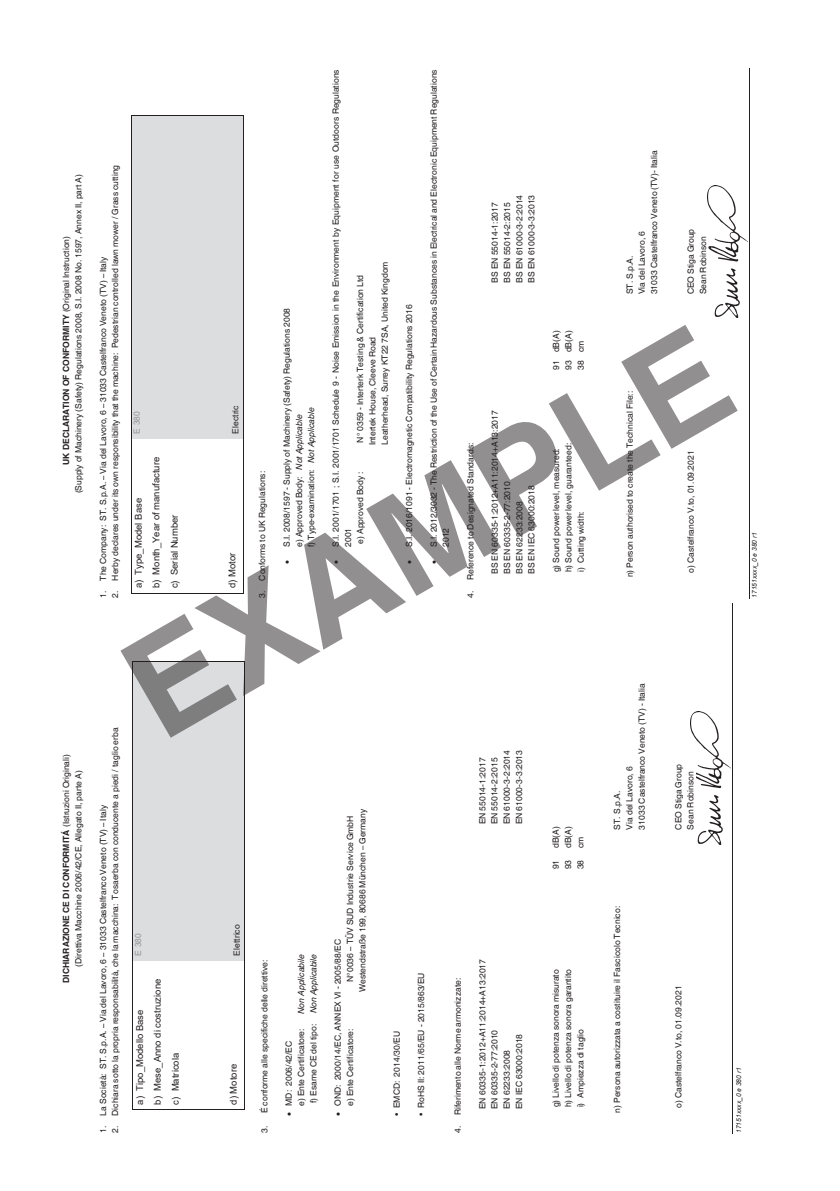
<style>
.page{position:relative;width:840px;height:1191px;background:#fff}
.page>*{position:absolute;margin:0;border:0;box-sizing:border-box;transform-origin:0 0}
.t1{font:700 140px "Helvetica World";color:#231f20}
.t2{font:9.4px/18.2px "Arial";color:#231f20}
.t3{font:8.6px/12.2px "Helvetica World";letter-spacing:.005em;color:#231f20}
.t4{font:italic 8.6px/12.2px "Helvetica World";letter-spacing:-.005em;color:#231f20;text-align:right}
.t5{font:8.6px "Arial";letter-spacing:.005em;color:#231f20}
.t6{font:8.6px "Arial";letter-spacing:.005em;color:#939598}
.t7{font:italic 6.6px "Arial";letter-spacing:-.005em;color:#231f20}
.s1{font-weight:700}
.s2{font-style:italic}
.s3{font-style:normal}
</style>
<div class="page">
<img style="left:690px;top:711px;width:40px;height:133px">
<div style="left:133px;top:661px;width:13px;height:299px;background:#dcdddf"></div>
<hr style="left:133px;top:960px;width:1px;height:149px;background:#231f20">
<hr style="left:133px;top:661px;width:1px;height:299px;background:#231f20">
<div style="left:146px;top:661px;width:22px;height:299px;background:#dcdddf"></div>
<div style="left:168px;top:661px;width:15px;height:299px;background:#dcdddf"></div>
<svg style="left:133px;top:1109px;width:50px;height:1px"></svg>
<svg style="left:134px;top:661px;width:49px;height:1px"></svg>
<div style="left:183px;top:661px;width:39px;height:299px;background:#dcdddf"></div>
<hr style="left:183px;top:1109px;width:39px;height:1px;background:#231f20">
<hr style="left:183px;top:661px;width:39px;height:1px;background:#231f20">
<div style="left:222px;top:661px;width:22px;height:299px;background:#dcdddf"></div>
<svg style="left:222px;top:1109px;width:23px;height:1px"></svg>
<hr style="left:244px;top:960px;width:1px;height:149px;background:#231f20">
<hr style="left:244px;top:661px;width:1px;height:300px;background:#231f20">
<svg style="left:222px;top:661px;width:22px;height:1px"></svg>
<div style="left:683px;top:771px;width:12px;height:58px;background:#fff"></div>
<hr style="left:732px;top:603px;width:1px;height:531px;background:#231f20">
<hr style="left:749px;top:68px;width:1px;height:531px;background:#231f20">
<div style="left:132px;top:116px;width:13px;height:323px;background:#dcdddf"></div>
<hr style="left:131px;top:439px;width:1px;height:154px;background:#231f20">
<hr style="left:131px;top:116px;width:1px;height:322px;background:#231f20">
<div style="left:145px;top:116px;width:22px;height:323px;background:#dcdddf"></div>
<div style="left:167px;top:116px;width:14px;height:323px;background:#dcdddf"></div>
<svg style="left:131px;top:593px;width:50px;height:1px"></svg>
<svg style="left:131px;top:115px;width:50px;height:1px"></svg>
<div style="left:181px;top:116px;width:40px;height:323px;background:#dcdddf"></div>
<hr style="left:181px;top:593px;width:40px;height:1px;background:#231f20">
<hr style="left:181px;top:115px;width:40px;height:1px;background:#231f20">
<div style="left:221px;top:116px;width:22px;height:323px;background:#dcdddf"></div>
<svg style="left:221px;top:593px;width:23px;height:1px"></svg>
<hr style="left:243px;top:439px;width:1px;height:154px;background:#231f20">
<hr style="left:243px;top:116px;width:1px;height:323px;background:#231f20">
<svg style="left:221px;top:115px;width:23px;height:1px"></svg>
<img style="left:707px;top:185px;width:39px;height:133px">
<p class="t3" style="left:60px;top:493px;width:321px;text-indent:29px;rotate:-90deg"><span class="s1">UK DECLARATION OF CONFORMITY</span> (Original Instruction)<br>(Supply of Machinery (Safety) Regulations 2008, S.I. 2008 No. 1597, Annex II, part A)</p>
<p class="t3" style="left:60px;top:983px;width:230px;text-align:center;rotate:-90deg"><span class="s1">DICHIARAZIONE CE DI CONFORMITÁ</span> (Istruzioni Originali) (Direttiva Macchine 2006/42/CE, Allegato II, parte A)</p>
<p class="t3" style="left:427px;top:547px;width:479px;text-indent:-17px;rotate:-90deg">• S.I. 2012/3032 - The Restriction of the Use of Certain Hazardous Substances in Electrical and Electronic Equipment Regulations<br>2012</p>
<p class="t3" style="left:329px;top:564px;width:496px;rotate:-90deg">• S.I. 2001/1701 ; S.I. 2001/1701 Schedule 9 - Noise Emission in the Environment by Equipment for use Outdoors Regulations</p>
<p class="t3" style="left:623px;top:294px;width:146px;rotate:-90deg">ST. S.p.A.<br>Via del Lavoro, 6<br>31033 Castelfranco Veneto (TV)- Italia</p>
<p class="t3" style="left:109px;top:598px;width:434px;rotate:-90deg">2. Herby declares under its own responsibility that the machine: Pedestrian controlled lawn mower / Grass cutting</p>
<p class="t3" style="left:488px;top:283px;width:89px;rotate:-90deg">BS EN 55014-1:2017<br>BS EN 55014-2:2015<br>BS EN 61000-3-2:2014<br>BS EN 61000-3-3:2013</p>
<p class="t3" style="left:684px;top:294px;width:67px;rotate:-90deg">CEO Stiga Group<br>Sean Robinson</p>
<p class="t3" style="left:97px;top:597px;width:342px;rotate:-90deg">1. The Company: ST. S.p.A. – Via del Lavoro, 6 – 31033 Castelfranco Veneto (TV) – Italy</p>
<p class="t3" style="left:354px;top:445px;width:185px;text-indent:3px;rotate:-90deg">N° 0359 - Interterk Testing &amp; Certification Ltd<br>Intertek House, Cleeve Road<br>Leatherhead, Surrey KT22 7SA, United Kingdom</p>
<p class="t3" style="left:403px;top:564px;width:261px;rotate:-90deg">• S.I. 2016/1091 - Electromagnetic Compatibility Regulations 2016</p>
<p class="t3" style="left:280px;top:547px;width:241px;text-indent:-17px;rotate:-90deg">• S.I. 2008/1597 - Supply of Machinery (Safety) Regulations 2008 e) Approved Body: <span class="s2">Not Applicable<br></span>f) Type-examination: <span class="s2">Not Applicable</span></p>
<h1 class="t1" style="left:97px;top:630px;width:672px;rotate:-30deg">EXAMPLE</h1>
<p class="t3" style="left:549px;top:370px;width:41px;rotate:-90deg">91 dB(A)</p>
<p class="t3" style="left:562px;top:370px;width:41px;rotate:-90deg">93 dB(A)</p>
<p class="t3" style="left:574px;top:370px;width:31px;rotate:-90deg">38 cm</p>
<p class="t3" style="left:623px;top:577px;width:188px;rotate:-90deg">n) Person authorised to create the Technical File::</p>
<p class="t5" style="left:229px;top:433px;width:30px;rotate:-90deg">Electric</p>
<p class="t3" style="left:488px;top:574px;width:165px;rotate:-90deg">BS EN 60335-1:2012+A11:2014+A13:2017<br>BS EN 60335-2-77:2010<br>BS EN 62233:2008<br>BS EN IEC 63000:2018</p>
<p class="t6" style="left:131px;top:433px;width:24px;rotate:-90deg">E 380</p>
<p class="t3" style="left:464px;top:598px;width:156px;rotate:-90deg">4. Reference to Designated Standards:</p>
<p class="t3" style="left:562px;top:572px;width:131px;rotate:-90deg">h) Sound power level, guaranteed:</p>
<p class="t3" style="left:549px;top:572px;width:126px;rotate:-90deg">g) Sound power level, measured:</p>
<p class="t3" style="left:684px;top:573px;width:124px;rotate:-90deg">o) Castelfranco V.to, 01.09.2021</p>
<p class="t2" style="left:147px;top:588px;width:133px;rotate:-90deg">b) Month_Year of manufacture c) Serial Number</p>
<p class="t3" style="left:256px;top:598px;width:128px;rotate:-90deg">3. Conforms to UK Regulations:</p>
<p class="t3" style="left:354px;top:544px;width:74px;rotate:-90deg">e) Approved Body :</p>
<p class="t2" style="left:129px;top:588px;width:92px;rotate:-90deg">a) Type_Model Base</p>
<p class="t3" style="left:574px;top:572px;width:63px;rotate:-90deg">i) Cutting width:</p>
<p class="t3" style="left:342px;top:547px;width:21px;rotate:-90deg">2001</p>
<p class="t2" style="left:223px;top:588px;width:37px;rotate:-90deg">d) Motor</p>
<p class="t3" style="left:610px;top:829px;width:148px;rotate:-90deg">ST. S.p.A.<br>Via del Lavoro, 6<br>31033 Castelfranco Veneto (TV) - Italia</p>
<p class="t3" style="left:109px;top:1132px;width:407px;rotate:-90deg">2. Dichiara sotto la propria responsabilità, che la macchina: Tosaerba con conducente a piedi / taglio erba</p>
<p class="t3" style="left:476px;top:824px;width:76px;rotate:-90deg">EN 55014-1:2017<br>EN 55014-2:2015<br>EN 61000-3-2:2014<br>EN 61000-3-3:2013</p>
<p class="t3" style="left:672px;top:829px;width:67px;rotate:-90deg">CEO Stiga Group<br>Sean Robinson</p>
<p class="t3" style="left:97px;top:1132px;width:329px;rotate:-90deg">1. La Società: ST. S.p.A. – Via del Lavoro, 6 – 31033 Castelfranco Veneto (TV) – Italy</p>
<p class="t3" style="left:344px;top:992px;width:185px;text-align:center;rotate:-90deg">N°0036 – TÜV SUD Industrie Service GmbH<br>Westendstraße 199, 80686 München – Germany</p>
<p class="t3" style="left:549px;top:848px;width:24px;rotate:-90deg">dB(A)</p>
<p class="t3" style="left:561px;top:848px;width:24px;rotate:-90deg">dB(A)</p>
<p class="t3" style="left:574px;top:848px;width:13px;rotate:-90deg">cm</p>
<p class="t3" style="left:561px;top:869px;width:11px;rotate:-90deg">93</p>
<p class="t3" style="left:574px;top:869px;width:11px;rotate:-90deg">38</p>
<p class="t3" style="left:549px;top:869px;width:11px;rotate:-90deg">91</p>
<p class="t3" style="left:610px;top:1112px;width:208px;rotate:-90deg">n) Persona autorizzata a costituire il Fascicolo Tecnico:</p>
<p class="t5" style="left:231px;top:955px;width:32px;rotate:-90deg">Elettrico</p>
<p class="t6" style="left:132px;top:955px;width:24px;rotate:-90deg">E 380</p>
<p class="t3" style="left:331px;top:1105px;width:168px;text-indent:-10px;rotate:-90deg">• OND: 2000/14/EC, ANNEX VI - 2005/88/EC e) Ente Certificatore:</p>
<p class="t4" style="left:295px;top:1103px;width:151px;rotate:-90deg">Non Applicabile<br><span class="s3">f) Esame CE del tipo:</span> Non Applicabile</p>
<p class="t3" style="left:476px;top:1109px;width:152px;rotate:-90deg">EN 60335-1:2012+A11:2014+A13:2017<br>EN 60335-2-77:2010<br>EN 62233:2008<br>EN IEC 63000:2018</p>
<p class="t3" style="left:258px;top:1132px;width:175px;rotate:-90deg">3. É conforme alle specifiche delle direttive:</p>
<p class="t3" style="left:561px;top:1107px;width:140px;rotate:-90deg">h) Livello di potenza sonora garantito</p>
<p class="t3" style="left:549px;top:1107px;width:139px;rotate:-90deg">g) Livello di potenza sonora misurato</p>
<p class="t3" style="left:415px;top:1115px;width:145px;rotate:-90deg">• RoHS II: 2011/65/EU - 2015/863/EU</p>
<p class="t3" style="left:451px;top:1132px;width:156px;rotate:-90deg">4. Riferimento alle Norme armonizzate:</p>
<p class="t2" style="left:148px;top:1104px;width:127px;rotate:-90deg">b) Mese_Anno di costruzione c) Matricola</p>
<p class="t3" style="left:672px;top:1107px;width:124px;rotate:-90deg">o) Castelfranco V.to, 01.09.2021</p>
<p class="t2" style="left:131px;top:1104px;width:96px;rotate:-90deg">a) Tipo_Modello Base</p>
<p class="t3" style="left:282px;top:1105px;width:79px;text-indent:-10px;rotate:-90deg">• MD: 2006/42/EC<br>e) Ente Certificatore:</p>
<p class="t3" style="left:574px;top:1107px;width:80px;rotate:-90deg">i) Ampiezza di taglio</p>
<p class="t3" style="left:390px;top:1115px;width:86px;rotate:-90deg">• EMCD: 2014/30/EU</p>
<p class="t2" style="left:224px;top:1104px;width:42px;rotate:-90deg">d) Motore</p>
<p class="t7" style="left:734px;top:1132px;width:67px;rotate:-90deg">17151xxxx_0 e 380 r1</p>
<p class="t7" style="left:749px;top:598px;width:67px;rotate:-90deg">17151xxxx_0 e 380 r1</p>
</div>
